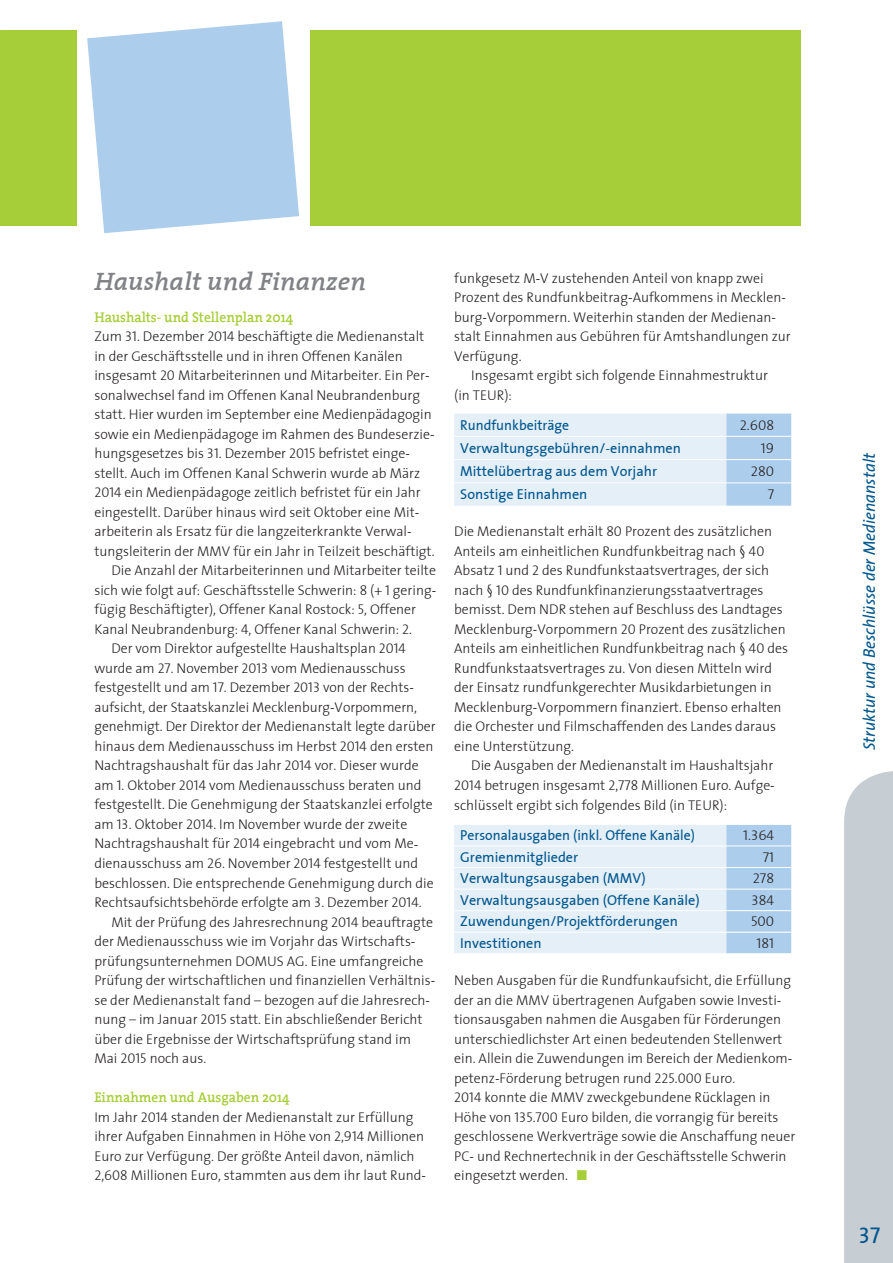
<style>
.page{position:relative;width:893px;height:1263px;background:#fff}
.page>*{position:absolute;margin:0;border:0;box-sizing:border-box;transform-origin:0 0}
.t1{font:italic 600 25.5px "The Serif";color:#808285}
.t2{font:22.5px "The Sans ZHW1 Plain";color:#01568d}
.t3{font:italic 16.5px "The Sans ZHW1";color:#01568d}
.t4{font:14.25px/19.5px "The Sans Light ZHW1 Plain";color:#231f20}
.t5{font:14.25px "The Sans ZHW1 Plain";color:#01568d}
.t6{font:14.25px "The Sans Light ZHW1 Plain";color:#231f20;scale:.96 1}
.t7{font:600 14.25px "The Serif";color:#a6ce39;scale:.95 1}
.s1{color:#a6ce39}
</style>
<div class="page">
<div style="left:844px;top:771px;width:49px;height:492px;background:#c6ced4"></div>
<svg style="left:87px;top:21px;width:212px;height:212px;background:#b8d4ed"></svg>
<div style="left:0;top:30px;width:77px;height:195px;background:#a6ce39"></div>
<div style="left:310px;top:30px;width:490px;height:195px;background:#a6ce39"></div>
<svg style="left:454px;top:414px;width:337px;height:92px;background:#d9e8f5"></svg>
<hr style="left:454px;top:436px;width:272px;height:1px;background:#fff">
<hr style="left:726px;top:436px;width:65px;height:1px;background:#fff">
<hr style="left:454px;top:459px;width:272px;height:1px;background:#fff">
<hr style="left:726px;top:459px;width:65px;height:1px;background:#fff">
<hr style="left:454px;top:482px;width:272px;height:1px;background:#fff">
<hr style="left:726px;top:482px;width:65px;height:1px;background:#fff">
<svg style="left:454px;top:825px;width:337px;height:128px;background:#d9e8f5"></svg>
<hr style="left:454px;top:845px;width:272px;height:1px;background:#fff">
<hr style="left:726px;top:845px;width:65px;height:1px;background:#fff">
<hr style="left:454px;top:867px;width:272px;height:1px;background:#fff">
<hr style="left:726px;top:867px;width:65px;height:1px;background:#fff">
<hr style="left:454px;top:889px;width:272px;height:1px;background:#fff">
<hr style="left:726px;top:889px;width:65px;height:1px;background:#fff">
<hr style="left:454px;top:910px;width:272px;height:1px;background:#fff">
<hr style="left:726px;top:910px;width:65px;height:1px;background:#fff">
<hr style="left:454px;top:932px;width:272px;height:1px;background:#fff">
<hr style="left:726px;top:932px;width:65px;height:1px;background:#fff">
<h1 class="t1" style="left:94px;top:260px;width:273px">Haushalt und Finanzen</h1>
<p class="t7" style="left:94px;top:305px;width:211px">Haushalts- und Stellenplan 2014</p>
<p class="t4" style="left:94px;top:326px;width:331px">Zum 31. Dezember 2014 beschäftigte die Medienanstalt</p>
<p class="t4" style="left:94px;top:346px;width:310px">in der Geschäftsstelle und in ihren Offenen Kanälen</p>
<p class="t4" style="left:94px;top:365px;width:337px">insgesamt 20 Mitarbeiterinnen und Mitarbeiter. Ein Per-</p>
<p class="t4" style="left:94px;top:385px;width:327px">sonalwechsel fand im Offenen Kanal Neubrandenburg</p>
<p class="t4" style="left:94px;top:404px;width:339px">statt. Hier wurden im September eine Medienpädagogin</p>
<p class="t4" style="left:94px;top:424px;width:342px">sowie ein Medienpädagoge im Rahmen des Bundeserzie-</p>
<p class="t4" style="left:94px;top:443px;width:317px">hungsgesetzes bis 31. Dezember 2015 befristet einge-</p>
<p class="t4" style="left:94px;top:463px;width:327px">stellt. Auch im Offenen Kanal Schwerin wurde ab März</p>
<p class="t4" style="left:94px;top:482px;width:328px">2014 ein Medienpädagoge zeitlich befristet für ein Jahr</p>
<p class="t4" style="left:94px;top:502px;width:326px">eingestellt. Darüber hinaus wird seit Oktober eine Mit-</p>
<p class="t4" style="left:94px;top:521px;width:319px">arbeiterin als Ersatz für die langzeiterkrankte Verwal-</p>
<p class="t4" style="left:94px;top:541px;width:342px">tungsleiterin der MMV für ein Jahr in Teilzeit beschäftigt.</p>
<p class="t4" style="left:111px;top:560px;width:326px">Die Anzahl der Mitarbeiterinnen und Mitarbeiter teilte</p>
<p class="t4" style="left:94px;top:580px;width:343px">sich wie folgt auf: Geschäftsstelle Schwerin: 8 (+ 1 gering-</p>
<p class="t4" style="left:94px;top:599px;width:323px">fügig Beschäftigter), Offener Kanal Rostock: 5, Offener</p>
<p class="t4" style="left:94px;top:619px;width:319px">Kanal Neubrandenburg: 4, Offener Kanal Schwerin: 2.</p>
<p class="t6" style="left:111px;top:637px;width:308px">Der vom Direktor aufgestellte Haushaltsplan 2014</p>
<p class="t6" style="left:94px;top:656px;width:326px">wurde am 27. November 2013 vom Medienausschuss</p>
<p class="t6" style="left:94px;top:676px;width:334px">festgestellt und am 17. Dezember 2013 von der Rechts-</p>
<p class="t6" style="left:94px;top:695px;width:338px">aufsicht, der Staatskanzlei Mecklenburg-Vorpommern,</p>
<p class="t6" style="left:94px;top:715px;width:357px">genehmigt. Der Direktor der Medienanstalt legte darüber</p>
<p class="t4" style="left:94px;top:736px;width:341px">hinaus dem Medienausschuss im Herbst 2014 den ersten</p>
<p class="t4" style="left:94px;top:755px;width:326px">Nachtragshaushalt für das Jahr 2014 vor. Dieser wurde</p>
<p class="t4" style="left:94px;top:775px;width:329px">am 1. Oktober 2014 vom Medienausschuss beraten und</p>
<p class="t4" style="left:94px;top:794px;width:340px">festgestellt. Die Genehmigung der Staatskanzlei erfolgte</p>
<p class="t4" style="left:94px;top:814px;width:314px">am 13. Oktober 2014. Im November wurde der zweite</p>
<p class="t4" style="left:94px;top:833px;width:325px">Nachtragshaushalt für 2014 eingebracht und vom Me-</p>
<p class="t4" style="left:94px;top:853px;width:325px">dienausschuss am 26. November 2014 festgestellt und</p>
<p class="t4" style="left:94px;top:872px;width:341px">beschlossen. Die entsprechende Genehmigung durch die</p>
<p class="t4" style="left:94px;top:892px;width:329px">Rechtsaufsichtsbehörde erfolgte am 3. Dezember 2014.</p>
<p class="t4" style="left:111px;top:911px;width:323px">Mit der Prüfung des Jahresrechnung 2014 beauftragte</p>
<p class="t4" style="left:94px;top:931px;width:323px">der Medienausschuss wie im Vorjahr das Wirtschafts-</p>
<p class="t4" style="left:94px;top:950px;width:331px">prüfungsunternehmen DOMUS AG. Eine umfangreiche</p>
<p class="t4" style="left:94px;top:970px;width:342px">Prüfung der wirtschaftlichen und finanziellen Verhältnis-</p>
<p class="t4" style="left:94px;top:989px;width:337px">se der Medienanstalt fand – bezogen auf die Jahresrech-</p>
<p class="t4" style="left:94px;top:1009px;width:330px">nung – im Januar 2015 statt. Ein abschließender Bericht</p>
<p class="t4" style="left:94px;top:1028px;width:318px">über die Ergebnisse der Wirtschaftsprüfung stand im</p>
<p class="t4" style="left:94px;top:1048px;width:113px">Mai 2015 noch aus.</p>
<p class="t7" style="left:94px;top:1085px;width:207px">Einnahmen und Ausgaben 2014</p>
<p class="t4" style="left:94px;top:1106px;width:333px">Im Jahr 2014 standen der Medienanstalt zur Erfüllung ihrer Aufgaben Einnahmen in Höhe von 2,914 Millionen Euro zur Verfügung. Der größte Anteil davon, nämlich 2,608 Millionen Euro, stammten aus dem ihr laut Rund-</p>
<p class="t4" style="left:454px;top:268px;width:311px">funkgesetz M-V zustehenden Anteil von knapp zwei</p>
<p class="t4" style="left:454px;top:287px;width:333px">Prozent des Rundfunkbeitrag-Aufkommens in Mecklen-</p>
<p class="t4" style="left:454px;top:307px;width:323px">burg-Vorpommern. Weiterhin standen der Medienan-</p>
<p class="t4" style="left:454px;top:326px;width:338px">stalt Einnahmen aus Gebühren für Amtshandlungen zur</p>
<p class="t4" style="left:454px;top:346px;width:69px">Verfügung.</p>
<p class="t4" style="left:471px;top:365px;width:298px">Insgesamt ergibt sich folgende Einnahmestruktur</p>
<p class="t4" style="left:454px;top:385px;width:59px">(in TEUR):</p>
<p class="t5" style="left:460px;top:413px;width:111px">Rundfunkbeiträge</p>
<p class="t4" style="left:740px;top:414px;width:36px">2.608</p>
<p class="t5" style="left:460px;top:436px;width:222px">Verwaltungsgebühren/-einnahmen</p>
<p class="t4" style="left:761px;top:438px;width:15px">19</p>
<p class="t5" style="left:460px;top:459px;width:198px">Mittelübertrag aus dem Vorjahr</p>
<p class="t4" style="left:751px;top:461px;width:25px">280</p>
<p class="t5" style="left:460px;top:483px;width:129px">Sonstige Einnahmen</p>
<p class="t4" style="left:768px;top:484px;width:8px">7</p>
<p class="t4" style="left:454px;top:521px;width:335px">Die Medienanstalt erhält 80 Prozent des zusätzlichen Anteils am einheitlichen Rundfunkbeitrag nach § 40<br>Absatz 1 und 2 des Rundfunkstaatsvertrages, der sich nach § 10 des Rundfunkfinanzierungsstaatvertrages bemisst. Dem NDR stehen auf Beschluss des Landtages Mecklenburg-Vorpommern 20 Prozent des zusätzlichen Anteils am einheitlichen Rundfunkbeitrag nach § 40 des Rundfunkstaatsvertrages zu. Von diesen Mitteln wird der Einsatz rundfunkgerechter Musikdarbietungen in Mecklenburg-Vorpommern finanziert. Ebenso erhalten die Orchester und Filmschaffenden des Landes daraus eine Unterstützung.</p>
<p class="t4" style="left:454px;top:755px;width:322px;text-align:justify;text-indent:17px">Die Ausgaben der Medienanstalt im Haushaltsjahr 2014 betrugen insgesamt 2,778 Millionen Euro. Aufge&shy;schlüsselt ergibt sich folgendes Bild (in TEUR):</p>
<p class="t5" style="left:460px;top:823px;width:236px">Personalausgaben (inkl. Offene Kanäle)</p>
<p class="t4" style="left:743px;top:825px;width:33px">1.364</p>
<p class="t5" style="left:460px;top:845px;width:120px">Gremienmitglieder</p>
<p class="t4" style="left:763px;top:846px;width:13px">71</p>
<p class="t5" style="left:460px;top:866px;width:187px">Verwaltungsausgaben (MMV)</p>
<p class="t4" style="left:753px;top:868px;width:23px">278</p>
<p class="t5" style="left:460px;top:888px;width:241px">Verwaltungsausgaben (Offene Kanäle)</p>
<p class="t4" style="left:751px;top:890px;width:24px">384</p>
<p class="t5" style="left:460px;top:909px;width:219px">Zuwendungen/Projektförderungen</p>
<p class="t4" style="left:751px;top:911px;width:25px">500</p>
<p class="t5" style="left:460px;top:931px;width:83px">Investitionen</p>
<p class="t4" style="left:756px;top:933px;width:19px">181</p>
<p class="t4" style="left:454px;top:970px;width:343px">Neben Ausgaben für die Rundfunkaufsicht, die Erfüllung der an die MMV übertragenen Aufgaben sowie Investi&shy;tionsausgaben nahmen die Ausgaben für Förderungen unterschiedlichster Art einen bedeutenden Stellenwert ein. Allein die Zuwendungen im Bereich der Medienkom&shy;petenz-Förderung betrugen rund 225.000 Euro.<br>2014 konnte die MMV zweckgebundene Rücklagen in Höhe von 135.700 Euro bilden, die vorrangig für bereits geschlossene Werkverträge sowie die Anschaffung neuer PC- und Rechnertechnik in der Geschäftsstelle Schwerin eingesetzt werden. <span class="s1">■</span></p>
<p class="t3" style="left:855px;top:750px;width:299px;rotate:-90deg">Struktur und Beschlüsse der Medienanstalt</p>
<h2 class="t2" style="left:859px;top:1217px;width:23px">37</h2>
</div>
